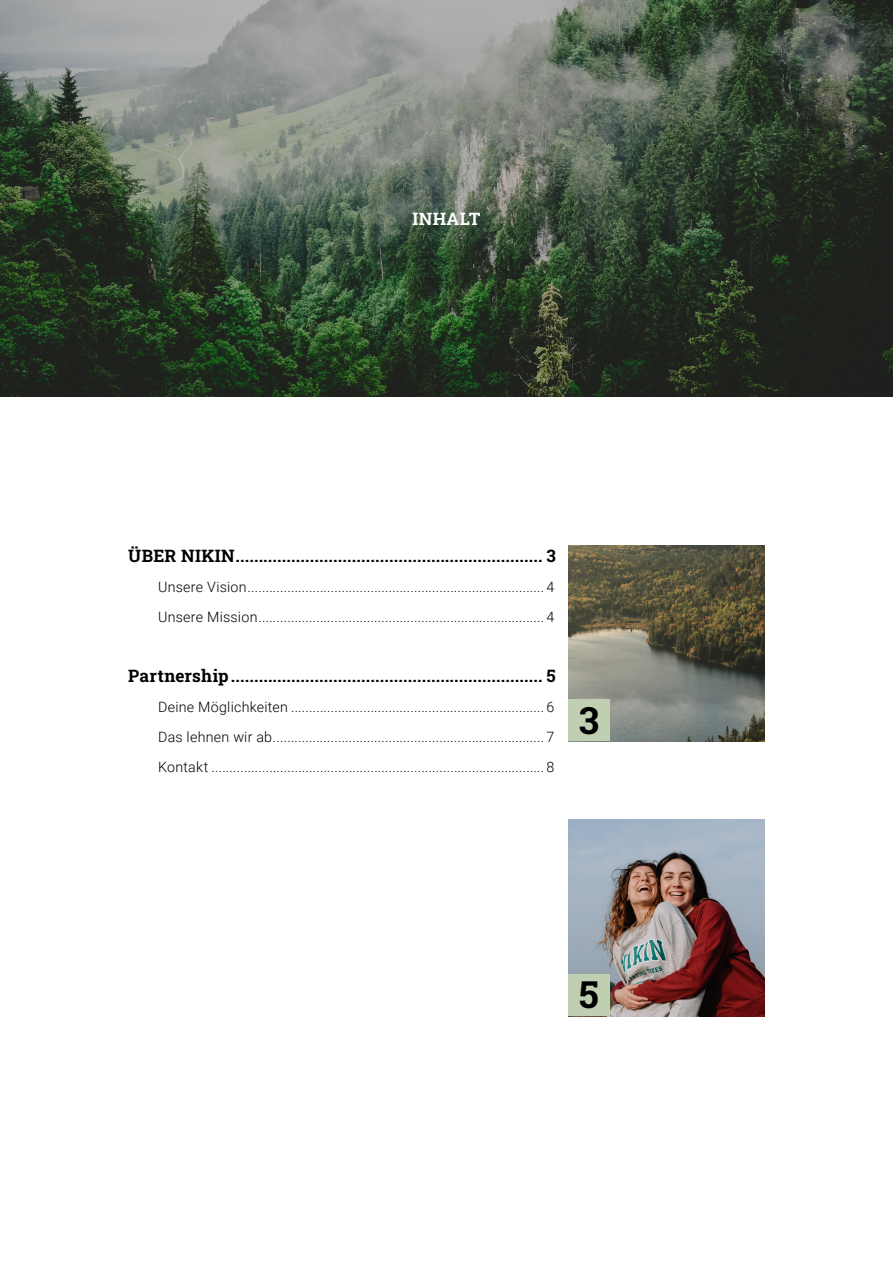
<style>
.page{position:relative;width:893px;height:1263px;background:#fff}
.page>*{position:absolute;margin:0;border:0;box-sizing:border-box;transform-origin:0 0}
.t1{font:700 37.5px "Roboto Slab";color:#000}
.t2{font:700 17.25px "Roboto Slab";letter-spacing:.02em;color:#000}
.t3{font:700 17.25px "Roboto Slab";letter-spacing:.025em;color:#fff}
.t4{font:300 14.25px/30px "Roboto";letter-spacing:.02em;color:#000}
</style>
<div class="page">
<svg style="left:0;top:0;width:893px;height:396px;background:#4b5749"></svg>
<img style="left:568px;top:545px;width:197px;height:196px">
<img style="left:568px;top:820px;width:197px;height:196px">
<div style="left:568px;top:699px;width:41px;height:42px;background:#c0cfb2"></div>
<div style="left:568px;top:974px;width:42px;height:42px;background:#c0cfb2"></div>
<p class="t3" style="left:412px;top:207px;width:70px">INHALT</p>
<p class="t2" style="left:128px;top:544px;width:429px">ÜBER NIKIN.................................................................. 3</p>
<p class="t4" style="left:158px;top:572px;width:398px">Unsere Vision.................................................................................. 4<br>Unsere Mission............................................................................... 4</p>
<p class="t2" style="left:128px;top:664px;width:429px">Partnership................................................................... 5</p>
<p class="t4" style="left:158px;top:692px;width:398px;text-align:justify">Deine Möglichkeiten ...................................................................... 6<br>Das lehnen wir ab........................................................................... 7<br>Kontakt ............................................................................................ 8</p>
<h1 class="t1" style="left:579px;top:694px;width:22px">3</h1>
<h1 class="t1" style="left:579px;top:969px;width:21px">5</h1>
</div>
